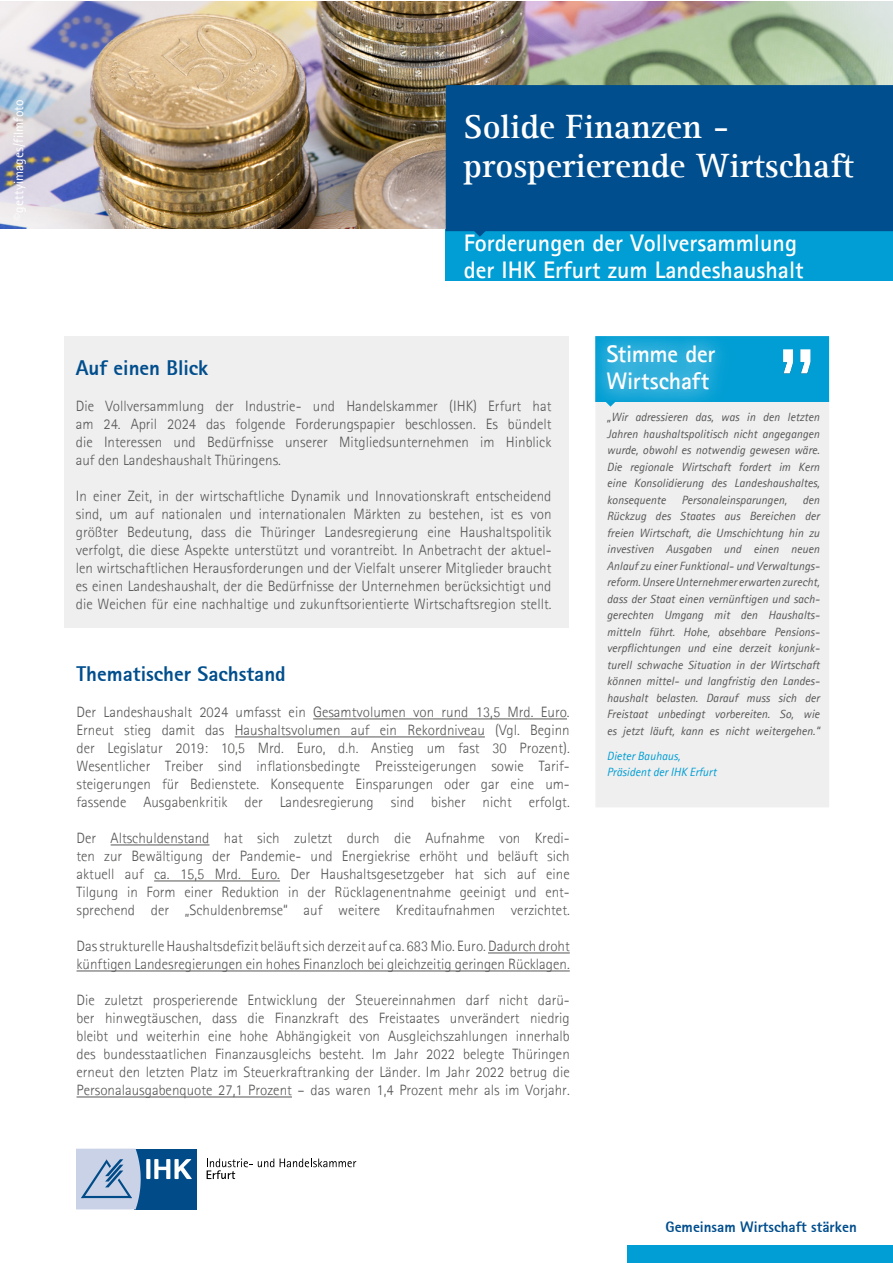
<style>
.page{position:relative;width:893px;height:1263px;background:#fff}
.page>*{position:absolute;margin:0;border:0;box-sizing:border-box;transform-origin:0 0}
.t1{font:700 34.5px/39px "Agfa Rotis Serif";color:#fff}
.t2{font:700 24px/27px "Agfa Rotis Sans Serif";color:#fff}
.t3{font:800 21px "Agfa Rotis Sans Serif";color:#004e8d}
.t4{font:300 15px/18px "Agfa Rotis Sans Serif";color:#575756;text-align:justify}
.t5{font:800 15px "Agfa Rotis Sans Serif";color:#004e8d}
.t6{font:13.5px "Agfa Rotis Sans Serif";letter-spacing:.005em;color:#fff}
.t7{font:italic 12px/16.5px "Agfa Rotis Sans Serif";color:#575756;text-align:justify}
.t8{font:italic 12px/16.5px "Agfa Rotis Sans Serif";color:#009ed4}
</style>
<div class="page">
<div style="left:627px;top:1245px;width:266px;height:17px;background:#009ed4"></div>
<div style="left:595px;top:399px;width:234px;height:408px;background:#f0efef"></div>
<div style="left:446px;top:230px;width:447px;height:51px;background:#009ed4"></div>
<img style="left:0;top:2px;width:892px;height:226px">
<div style="left:446px;top:86px;width:447px;height:144px;background:#004e8d"></div>
<div style="left:446px;top:85px;width:447px;height:146px;border:2px solid #004e8d"></div>
<hr style="left:313px;top:719px;width:254px;height:1px;background:#575756">
<hr style="left:235px;top:737px;width:250px;height:1px;background:#575756">
<hr style="left:111px;top:845px;width:98px;height:1px;background:#575756">
<hr style="left:154px;top:881px;width:126px;height:1px;background:#575756">
<hr style="left:488px;top:953px;width:82px;height:1px;background:#575756">
<hr style="left:77px;top:971px;width:493px;height:1px;background:#575756">
<hr style="left:77px;top:1097px;width:215px;height:1px;background:#575756">
<div style="left:595px;top:336px;width:234px;height:66px;background:#009ed4;border:2px solid #009ed4"></div>
<div style="left:581px;top:319px;width:159px;height:99px;background:#fff;opacity:.35"></div>
<div style="left:589px;top:327px;width:143px;height:83px;background:#fff;opacity:.75"></div>
<svg style="left:604px;top:401px;width:12px;height:6px"></svg>
<div style="left:65px;top:336px;width:504px;height:291px;background:#f0efef"></div>
<svg style="left:473px;top:230px;width:14px;height:7px"></svg>
<img style="left:783px;top:349px;width:28px;height:25px">
<div style="left:134px;top:1148px;width:63px;height:61px;background:#004b88"></div>
<svg style="left:280px;top:1158px;width:76px;height:9px"></svg>
<svg style="left:207px;top:1158px;width:67px;height:21px"></svg>
<svg style="left:77px;top:1148px;width:115px;height:61px"></svg>
<p class="t6" style="left:11px;top:220px;width:122px;rotate:-90deg">©gettyimages/filmfoto</p>
<h1 class="t1" style="left:463px;top:107px;width:392px">Solide Finanzen - prosperierende Wirtschaft</h1>
<h2 class="t2" style="left:464px;top:229px;width:341px">Forderungen der Vollversammlung der IHK Erfurt zum Landeshaushalt</h2>
<h3 class="t3" style="left:76px;top:355px;width:134px">Auf einen Blick</h3>
<p class="t4" style="left:76px;top:397px;width:477px">Die Vollversammlung der Industrie- und Handelskammer (IHK) Erfurt hat am 24. April 2024 das folgende Forderungspapier beschlossen. Es bündelt die Interessen und Bedürfnisse unserer Mitgliedsunternehmen im Hinblick auf den Landeshaushalt Thüringens.</p>
<p class="t4" style="left:76px;top:487px;width:477px">In einer Zeit, in der wirtschaftliche Dynamik und Innovationskraft entscheidend sind, um auf nationalen und internationalen Märkten zu bestehen, ist es von größter Bedeutung, dass die Thüringer Landesregierung eine Haushaltspolitik verfolgt, die diese Aspekte unterstützt und vorantreibt. In Anbetracht der aktuel&shy;len wirtschaftlichen Herausforderungen und der Vielfalt unserer Mitglieder braucht es einen Landeshaushalt, der die Bedürfnisse der Unternehmen berücksichtigt und die Weichen für eine nachhaltige und zukunftsorientierte Wirtschaftsregion stellt.</p>
<h3 class="t3" style="left:77px;top:661px;width:211px">Thematischer Sachstand</h3>
<p class="t4" style="left:77px;top:703px;width:495px">Der Landeshaushalt 2024 umfasst ein Gesamtvolumen von rund 13,5 Mrd. Euro.<br>Erneut stieg damit das Haushaltsvolumen auf ein Rekordniveau (Vgl. Beginn der Legislatur 2019: 10,5 Mrd. Euro, d.h. Anstieg um fast 30 Prozent).<br>Wesentlicher Treiber sind inflationsbedingte Preissteigerungen sowie Tarif&shy;steigerungen für Bedienstete. Konsequente Einsparungen oder gar eine um&shy;fassende Ausgabenkritik der Landesregierung sind bisher nicht erfolgt.</p>
<p class="t4" style="left:77px;top:829px;width:495px">Der Altschuldenstand hat sich zuletzt durch die Aufnahme von Kredi&shy;ten zur Bewältigung der Pandemie- und Energiekrise erhöht und beläuft sich aktuell auf ca. 15,5 Mrd. Euro. Der Haushaltsgesetzgeber hat sich auf eine Tilgung in Form einer Reduktion in der Rücklagenentnahme geeinigt und ent&shy;sprechend der „Schuldenbremse“ auf weitere Kreditaufnahmen verzichtet.</p>
<p class="t4" style="left:77px;top:937px;width:495px">Das strukturelle Haushaltsdefizit beläuft sich derzeit auf ca. 683 Mio. Euro. Dadurch droht künftigen Landesregierungen ein hohes Finanzloch bei gleichzeitig geringen Rücklagen.</p>
<p class="t4" style="left:77px;top:991px;width:495px">Die zuletzt prosperierende Entwicklung der Steuereinnahmen darf nicht darü&shy;ber hinwegtäuschen, dass die Finanzkraft des Freistaates unverändert niedrig bleibt und weiterhin eine hohe Abhängigkeit von Ausgleichszahlungen innerhalb des bundesstaatlichen Finanzausgleichs besteht. Im Jahr 2022 belegte Thüringen erneut den letzten Platz im Steuerkraftranking der Länder. Im Jahr 2022 betrug die Personalausgabenquote 27,1 Prozent – das waren 1,4 Prozent mehr als im Vorjahr.</p>
<h2 class="t2" style="left:607px;top:340px;width:110px">Stimme der<br>Wirtschaft</h2>
<p class="t7" style="left:607px;top:409px;width:214px">„Wir adressieren das, was in den letzten Jahren haushaltspolitisch nicht angegangen wurde, obwohl es notwendig gewesen wäre.<br>Die regionale Wirtschaft fordert im Kern eine Konsolidierung des Landeshaushaltes, konsequente</p>
<p class="t7" style="left:607px;top:492px;width:214px;text-indent:196px">den Rückzug des Staates aus Bereichen der freien Wirtschaft, die Umschichtung hin zu investiven Ausgaben und einen neuen Anlauf zu einer Funktional- und Verwaltungs&shy;reform. Unsere Unternehmer erwarten zurecht, dass der Staat einen vernünftigen und sach&shy;gerechten Umgang mit den Haushalts&shy;mitteln führt. Hohe, absehbare Pensions&shy;verpflichtungen und eine derzeit konjunk&shy;turell schwache Situation in der Wirtschaft können mittel- und langfristig den Landes&shy;haushalt belasten. Darauf muss sich der Freistaat unbedingt vorbereiten. So, wie es jetzt läuft, kann es nicht weitergehen.“</p>
<p class="t8" style="left:607px;top:748px;width:111px">Dieter Bauhaus,<br>Präsident der IHK Erfurt</p>
<p class="t7" style="left:681px;top:492px;width:107px">Personaleinsparungen,</p>
<p class="t5" style="left:665px;top:1217px;width:193px">Gemeinsam Wirtschaft stärken</p>
</div>
